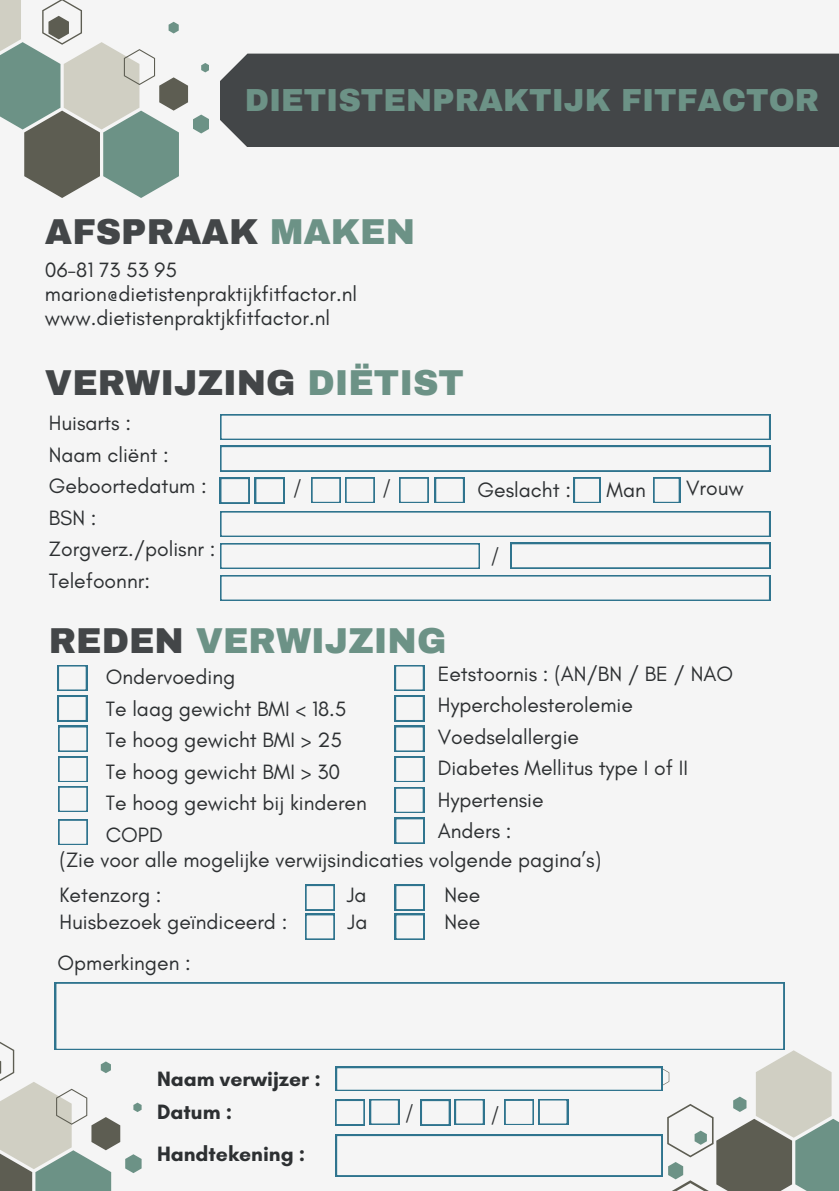
<style>
.page{position:relative;width:839px;height:1191px;background:#fff}
.page>*{position:absolute;margin:0;border:0;box-sizing:border-box;transform-origin:0 0}
.t1{font:900 35.2px "Archivo";color:#434648}
.t2{font:900 35.2px "Archivo";color:#6c9286}
.t3{font:900 31.2px "Archivo";color:#6c9286}
.t4{font:21.2px "Glacial Indifference";color:#2d3032}
.t5{font:700 21.2px "Glacial Indifference";color:#2d3032}
.t6{font:21.2px "Source Sans Pro";color:#2d3032}
.s1{color:#6c9286}
.s2{color:#434648}
</style>
<div class="page">
<div style="left:0;top:0;width:838px;height:1191px;background:#f5f5f5"></div>
<svg style="left:0;top:0;width:209px;height:198px"></svg>
<div style="left:220px;top:54px;width:618px;height:93px;background:#434648"></div>
<svg style="left:220px;top:414px;width:550px;height:26px"></svg>
<div style="left:220px;top:446px;width:550px;height:26px;background:#2f748e"></div>
<svg style="left:221px;top:447px;width:548px;height:24px;background:#eceff0"></svg>
<div style="left:220px;top:478px;width:29px;height:26px;background:#2f748e"></div>
<svg style="left:221px;top:479px;width:28px;height:24px"></svg>
<svg style="left:220px;top:511px;width:550px;height:26px"></svg>
<svg style="left:220px;top:543px;width:259px;height:26px"></svg>
<div style="left:255px;top:478px;width:29px;height:26px;background:#2f748e"></div>
<svg style="left:256px;top:479px;width:27px;height:24px"></svg>
<svg style="left:311px;top:477px;width:64px;height:26px"></svg>
<svg style="left:399px;top:477px;width:30px;height:26px"></svg>
<svg style="left:435px;top:477px;width:29px;height:26px"></svg>
<svg style="left:573px;top:477px;width:27px;height:26px"></svg>
<svg style="left:653px;top:477px;width:27px;height:26px"></svg>
<svg style="left:0;top:1038px;width:141px;height:153px"></svg>
<div style="left:510px;top:543px;width:260px;height:26px;background:#2f748e"></div>
<svg style="left:512px;top:544px;width:257px;height:24px;background:#eceff0"></svg>
<svg style="left:220px;top:575px;width:551px;height:26px"></svg>
<svg style="left:58px;top:665px;width:367px;height:180px"></svg>
<div style="left:305px;top:914px;width:30px;height:26px;background:#2f748e"></div>
<svg style="left:305px;top:885px;width:30px;height:54px"></svg>
<div style="left:395px;top:914px;width:29px;height:26px;background:#2f748e"></div>
<svg style="left:395px;top:885px;width:29px;height:54px"></svg>
<svg style="left:55px;top:982px;width:729px;height:68px"></svg>
<svg style="left:335px;top:1050px;width:503px;height:141px"></svg>
<p class="t3" style="left:245px;top:83px;width:576px">DIETISTENPRAKTIJK FITFACTOR</p>
<p class="t1" style="left:45px;top:213px;width:371px">AFSPRAAK <span class="s1">MAKEN</span></p>
<p class="t4" style="left:45px;top:257px;width:133px">06-81 73 53 95</p>
<p class="t4" style="left:45px;top:281px;width:313px">marion@dietistenpraktijkfitfactor.nl</p>
<p class="t4" style="left:45px;top:305px;width:287px">www.dietistenpraktjkfitfactor.nl</p>
<p class="t1" style="left:45px;top:364px;width:420px">VERWIJZING <span class="s1">DIËTIST</span></p>
<p class="t4" style="left:49px;top:410px;width:84px">Huisarts :</p>
<p class="t4" style="left:49px;top:442px;width:121px">Naam cliënt :</p>
<p class="t4" style="left:49px;top:473px;width:159px">Geboortedatum :</p>
<p class="t4" style="left:49px;top:505px;width:49px">BSN :</p>
<p class="t4" style="left:49px;top:536px;width:168px">Zorgverz./polisnr :</p>
<p class="t4" style="left:49px;top:568px;width:103px">Telefoonnr:</p>
<p class="t6" style="left:294px;top:473px;width:9px">/</p>
<p class="t6" style="left:383px;top:473px;width:9px">/</p>
<p class="t4" style="left:477px;top:477px;width:95px">Geslacht :</p>
<p class="t4" style="left:686px;top:474px;width:59px">Vrouw</p>
<p class="t4" style="left:606px;top:477px;width:41px">Man</p>
<p class="t6" style="left:491px;top:541px;width:9px">/</p>
<p class="t2" style="left:49px;top:622px;width:399px"><span class="s2">REDEN</span> VERWIJZING</p>
<p class="t4" style="left:438px;top:660px;width:297px">Eetstoornis : (AN/BN / BE / NAO</p>
<p class="t4" style="left:438px;top:692px;width:197px">Hypercholesterolemie</p>
<p class="t4" style="left:438px;top:723px;width:143px">Voedselallergie</p>
<p class="t4" style="left:438px;top:755px;width:252px">Diabetes Mellitus type I of II</p>
<p class="t4" style="left:438px;top:786px;width:107px">Hypertensie</p>
<p class="t4" style="left:438px;top:818px;width:75px">Anders :</p>
<p class="t4" style="left:60px;top:847px;width:543px">(Zie voor alle mogelijke verwijsindicaties volgende pagina’s)</p>
<p class="t4" style="left:60px;top:882px;width:104px">Ketenzorg :</p>
<p class="t4" style="left:60px;top:909px;width:229px">Huisbezoek geïndiceerd :</p>
<p class="t4" style="left:106px;top:664px;width:131px">Ondervoeding</p>
<p class="t4" style="left:106px;top:696px;width:242px">Te laag gewicht BMI &lt; 18.5</p>
<p class="t4" style="left:106px;top:727px;width:238px">Te hoog gewicht BMI &gt; 25</p>
<p class="t4" style="left:106px;top:759px;width:236px">Te hoog gewicht BMI &gt; 30</p>
<p class="t4" style="left:106px;top:790px;width:262px">Te hoog gewicht bij kinderen</p>
<p class="t4" style="left:106px;top:822px;width:58px">COPD</p>
<p class="t4" style="left:347px;top:882px;width:21px">Ja</p>
<p class="t4" style="left:444px;top:881px;width:37px">Nee</p>
<p class="t4" style="left:347px;top:909px;width:21px">Ja</p>
<p class="t4" style="left:444px;top:909px;width:37px">Nee</p>
<p class="t4" style="left:58px;top:950px;width:135px">Opmerkingen :</p>
<p class="t5" style="left:157px;top:1066px;width:165px">Naam verwijzer :</p>
<p class="t5" style="left:157px;top:1099px;width:77px">Datum :</p>
<p class="t5" style="left:157px;top:1141px;width:150px">Handtekening :</p>
<p class="t6" style="left:405px;top:1098px;width:9px">/</p>
<p class="t6" style="left:491px;top:1100px;width:9px">/</p>
</div>
